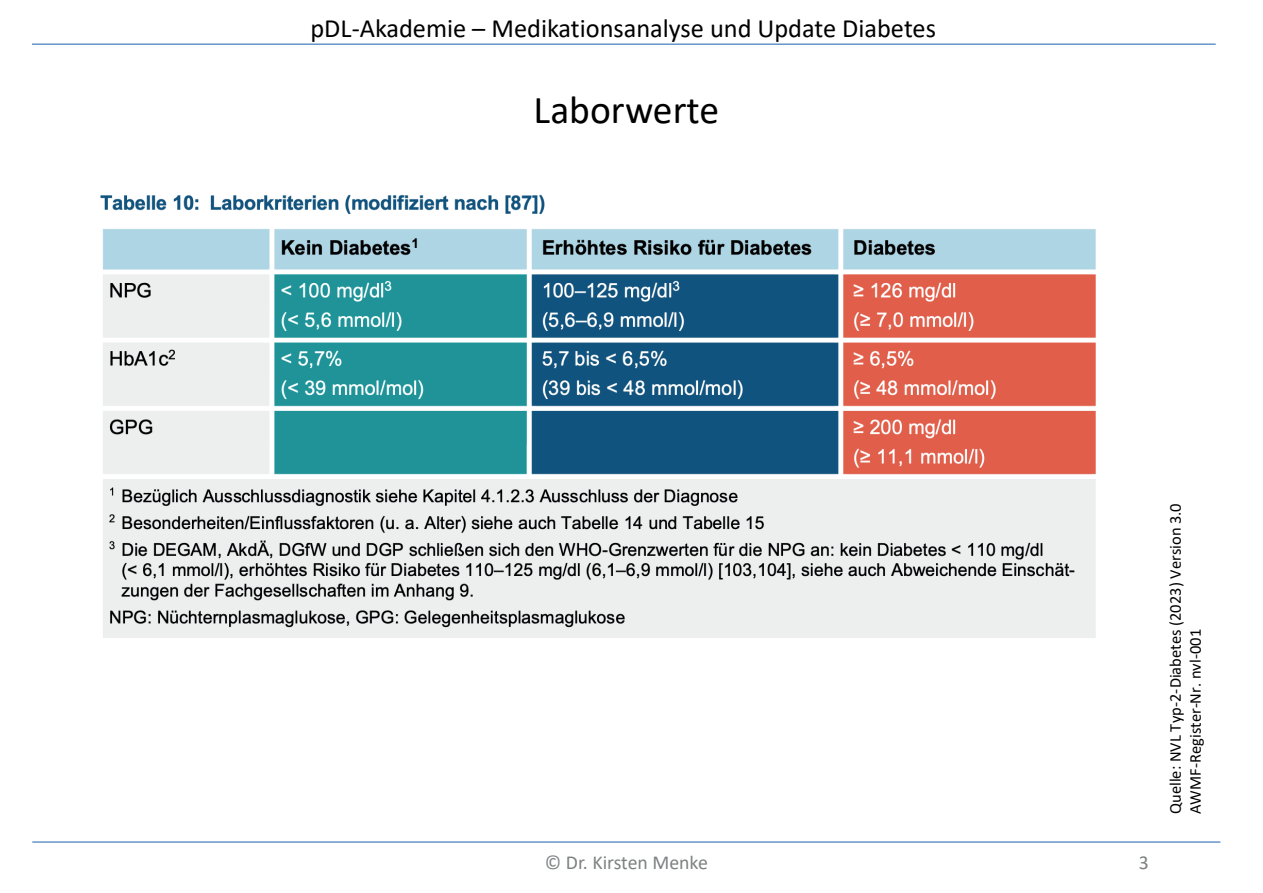
<style>
.page{position:relative;width:1263px;height:893px;background:#fff}
.page>*{position:absolute;margin:0;border:0;box-sizing:border-box;transform-origin:0 0}
.t1{font:39.6px "Calibri";color:#000001}
.t2{font:26.4px "Calibri";color:#000001}
.t3{font:19.8px "Calibri";color:#7e8182}
.t4{font:16.5px/19.8px "Calibri";color:#000001}
</style>
<div class="page">
<hr style="left:32px;top:841px;width:1188px;height:2px;background:#457fbc">
<hr style="left:32px;top:44px;width:1184px;height:1px;background:#457fbc">
<img style="left:100px;top:194px;width:996px;height:444px">
<h2 class="t2" style="left:310px;top:10px;width:627px">pDL-Akademie – Medikationsanalyse und Update Diabetes</h2>
<h1 class="t1" style="left:534px;top:83px;width:187px">Laborwerte</h1>
<p class="t3" style="left:545px;top:848px;width:164px">© Dr. Kirsten Menke</p>
<p class="t3" style="left:1139px;top:848px;width:12px">3</p>
<p class="t4" style="left:1165px;top:814px;width:312px;rotate:-90deg">Quelle: NVL Typ-2-Diabetes (2023) Version 3.0<br>AWMF-Register-Nr. nvl-001</p>
</div>
